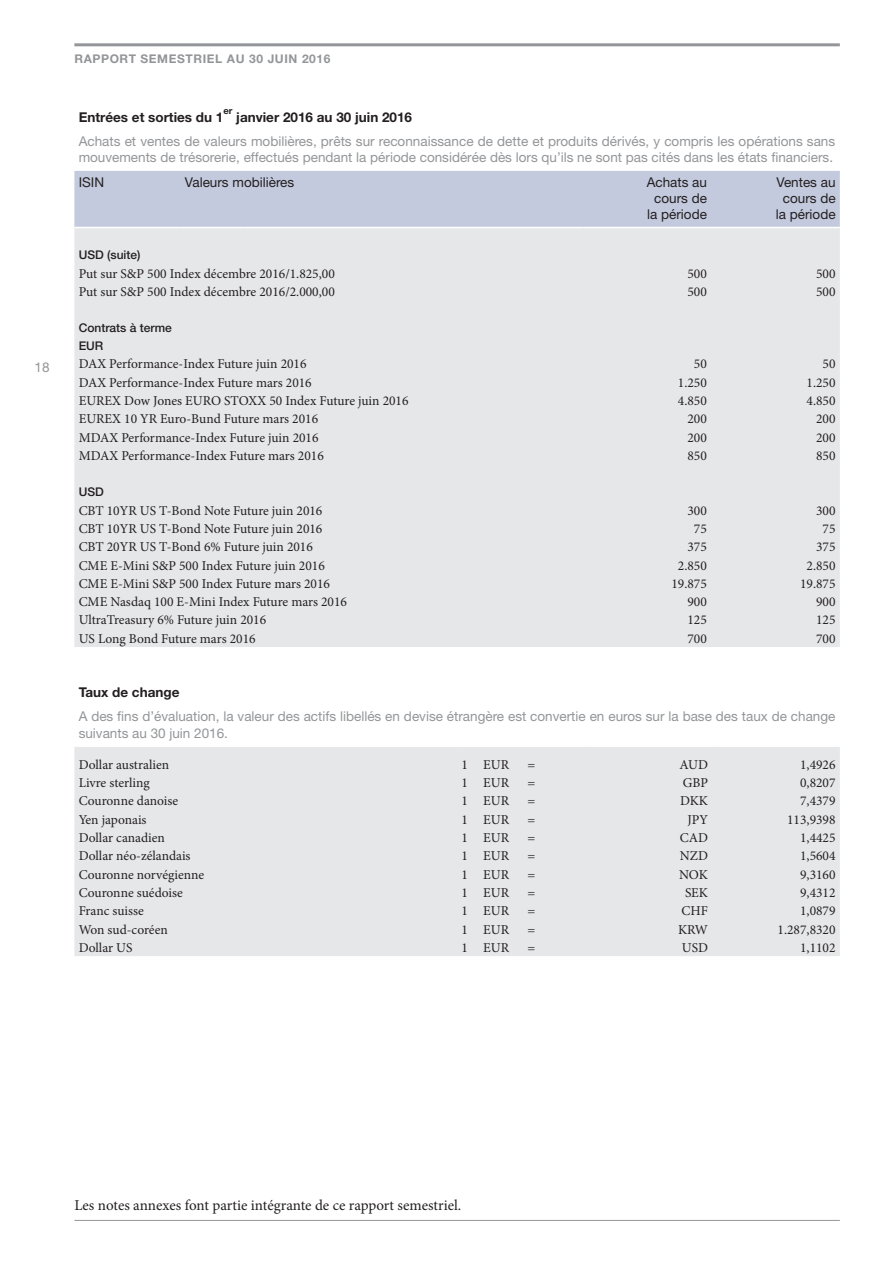
<style>
.page{position:relative;width:893px;height:1263px;background:#fff}
.page>*{position:absolute;margin:0;border:0;box-sizing:border-box;transform-origin:0 0}
.t1{font:15px "Minion Pro";color:#231f20}
.t2{font:13.5px "Minion Pro";color:#231f20}
.Header_White_Anteilk{font:13.5px/16.2px "Helvetica Neue";color:#939598}
.Titre_Tableau_9pt_co{font:13.5px/16.2px "Helvetica Neue";color:#231f20;text-align:center}
.Header_White{font:700 13.5px "Helvetica Neue";color:#231f20}
.GrupEbene3_L_Fett{font:500 12px "Helvetica Neue";color:#231f20}
.t3{font:700 12px "Helvetica Neue";letter-spacing:.05em;color:#939598}
.Header_White-2{font:700 9.45px "Helvetica Neue";color:#231f20}
</style>
<div class="page">
<hr style="left:74px;top:1220px;width:766px;height:1px;background:#939598">
<hr style="left:74px;top:43px;width:766px;height:3px;background:#939598">
<div style="left:74px;top:171px;width:766px;height:56px;background:#c3cadd"></div>
<div style="left:74px;top:228px;width:766px;height:419px;background:#e6e7e9"></div>
<div style="left:74px;top:747px;width:766px;height:209px;background:#e6e7e9"></div>
<p class="Header_White_Anteilk" style="left:35px;top:359px;width:17px">18</p>
<p class="t3" style="left:74px;top:52px;width:258px">RAPPORT SEMESTRIEL AU 30 JUIN 2016</p>
<p class="Header_White-2" style="left:223px;top:105px;width:11px">er</p>
<p class="Header_White" style="left:79px;top:109px;width:146px">Entrées et sorties du 1</p>
<p class="Header_White" style="left:236px;top:109px;width:177px">janvier 2016 au 30 juin 2016</p>
<p class="Header_White_Anteilk" style="left:79px;top:133px;width:758px">Achats et ventes de valeurs mobilières, prêts sur reconnaissance de dette et produits dérivés, y compris les opérations sans mouvements de trésorerie, effectués pendant la période considérée dès lors qu’ils ne sont pas cités dans les états financiers.</p>
<p class="Titre_Tableau_9pt_co" style="left:79px;top:174px;width:27px">ISIN</p>
<p class="Titre_Tableau_9pt_co" style="left:185px;top:174px;width:111px">Valeurs mobilières</p>
<p class="Titre_Tableau_9pt_co" style="left:647px;top:174px;width:62px">Achats au cours de la période</p>
<p class="Titre_Tableau_9pt_co" style="left:776px;top:174px;width:61px">Ventes au cours de la période</p>
<p class="GrupEbene3_L_Fett" style="left:79px;top:248px;width:63px">USD (suite)</p>
<p class="t2" style="left:79px;top:264px;width:258px">Put sur S&amp;P 500 Index décembre 2016/1.825,00</p>
<p class="t2" style="left:687px;top:264px;width:21px">500</p>
<p class="t2" style="left:816px;top:264px;width:21px">500</p>
<p class="t2" style="left:79px;top:283px;width:258px">Put sur S&amp;P 500 Index décembre 2016/2.000,00</p>
<p class="t2" style="left:687px;top:283px;width:21px">500</p>
<p class="t2" style="left:816px;top:283px;width:21px">500</p>
<p class="GrupEbene3_L_Fett" style="left:79px;top:321px;width:95px">Contrats à terme</p>
<p class="GrupEbene3_L_Fett" style="left:79px;top:339px;width:26px">EUR</p>
<p class="t2" style="left:79px;top:355px;width:229px">DAX Performance-Index Future juin 2016</p>
<p class="t2" style="left:694px;top:355px;width:14px">50</p>
<p class="t2" style="left:823px;top:355px;width:14px">50</p>
<p class="t2" style="left:79px;top:373px;width:235px">DAX Performance-Index Future mars 2016</p>
<p class="t2" style="left:678px;top:373px;width:30px">1.250</p>
<p class="t2" style="left:807px;top:373px;width:30px">1.250</p>
<p class="t2" style="left:79px;top:392px;width:331px">EUREX Dow Jones EURO STOXX 50 Index Future juin 2016</p>
<p class="t2" style="left:678px;top:392px;width:30px">4.850</p>
<p class="t2" style="left:807px;top:392px;width:30px">4.850</p>
<p class="t2" style="left:79px;top:410px;width:241px">EUREX 10 YR Euro-Bund Future mars 2016</p>
<p class="t2" style="left:687px;top:410px;width:21px">200</p>
<p class="t2" style="left:816px;top:410px;width:21px">200</p>
<p class="t2" style="left:79px;top:428px;width:241px">MDAX Performance-Index Future juin 2016</p>
<p class="t2" style="left:687px;top:428px;width:21px">200</p>
<p class="t2" style="left:816px;top:428px;width:21px">200</p>
<p class="t2" style="left:79px;top:447px;width:247px">MDAX Performance-Index Future mars 2016</p>
<p class="t2" style="left:687px;top:447px;width:21px">850</p>
<p class="t2" style="left:816px;top:447px;width:21px">850</p>
<p class="GrupEbene3_L_Fett" style="left:79px;top:485px;width:27px">USD</p>
<p class="t2" style="left:79px;top:501px;width:245px">CBT 10YR US T-Bond Note Future juin 2016</p>
<p class="t2" style="left:687px;top:501px;width:21px">300</p>
<p class="t2" style="left:816px;top:501px;width:21px">300</p>
<p class="t2" style="left:79px;top:519px;width:245px">CBT 10YR US T-Bond Note Future juin 2016</p>
<p class="t2" style="left:694px;top:519px;width:14px">75</p>
<p class="t2" style="left:823px;top:519px;width:14px">75</p>
<p class="t2" style="left:79px;top:538px;width:236px">CBT 20YR US T-Bond 6% Future juin 2016</p>
<p class="t2" style="left:687px;top:538px;width:21px">375</p>
<p class="t2" style="left:816px;top:538px;width:21px">375</p>
<p class="t2" style="left:79px;top:556px;width:248px">CME E-Mini S&amp;P 500 Index Future juin 2016</p>
<p class="t2" style="left:678px;top:556px;width:30px">2.850</p>
<p class="t2" style="left:807px;top:556px;width:30px">2.850</p>
<p class="t2" style="left:79px;top:574px;width:253px">CME E-Mini S&amp;P 500 Index Future mars 2016</p>
<p class="t2" style="left:671px;top:574px;width:37px">19.875</p>
<p class="t2" style="left:800px;top:574px;width:37px">19.875</p>
<p class="t2" style="left:79px;top:593px;width:270px">CME Nasdaq 100 E-Mini Index Future mars 2016</p>
<p class="t2" style="left:687px;top:593px;width:21px">900</p>
<p class="t2" style="left:816px;top:593px;width:21px">900</p>
<p class="t2" style="left:79px;top:611px;width:189px">UltraTreasury 6% Future juin 2016</p>
<p class="t2" style="left:687px;top:611px;width:21px">125</p>
<p class="t2" style="left:816px;top:611px;width:21px">125</p>
<p class="t2" style="left:79px;top:629px;width:178px">US Long Bond Future mars 2016</p>
<p class="t2" style="left:687px;top:629px;width:21px">700</p>
<p class="t2" style="left:816px;top:629px;width:21px">700</p>
<p class="Header_White" style="left:79px;top:684px;width:102px">Taux de change</p>
<p class="Header_White_Anteilk" style="left:79px;top:708px;width:758px">A des fins d’évaluation, la valeur des actifs libellés en devise étrangère est convertie en euros sur la base des taux de change suivants au 30 juin 2016.</p>
<p class="t2" style="left:79px;top:755px;width:92px">Dollar australien</p>
<p class="t2" style="left:461px;top:755px;width:49px">1 EUR</p>
<p class="t2" style="left:528px;top:755px;width:9px">=</p>
<p class="t2" style="left:680px;top:755px;width:30px">AUD</p>
<p class="t2" style="left:800px;top:755px;width:37px">1,4926</p>
<p class="t2" style="left:79px;top:774px;width:73px">Livre sterling</p>
<p class="t2" style="left:461px;top:774px;width:49px">1 EUR</p>
<p class="t2" style="left:528px;top:774px;width:9px">=</p>
<p class="t2" style="left:683px;top:774px;width:27px">GBP</p>
<p class="t2" style="left:800px;top:774px;width:37px">0,8207</p>
<p class="t2" style="left:79px;top:792px;width:101px">Couronne danoise</p>
<p class="t2" style="left:461px;top:792px;width:49px">1 EUR</p>
<p class="t2" style="left:528px;top:792px;width:9px">=</p>
<p class="t2" style="left:680px;top:792px;width:29px">DKK</p>
<p class="t2" style="left:800px;top:792px;width:37px">7,4379</p>
<p class="t2" style="left:79px;top:810px;width:69px">Yen japonais</p>
<p class="t2" style="left:461px;top:810px;width:49px">1 EUR</p>
<p class="t2" style="left:528px;top:810px;width:9px">=</p>
<p class="t2" style="left:687px;top:810px;width:22px">JPY</p>
<p class="t2" style="left:787px;top:810px;width:50px">113,9398</p>
<p class="t2" style="left:79px;top:829px;width:88px">Dollar canadien</p>
<p class="t2" style="left:461px;top:829px;width:49px">1 EUR</p>
<p class="t2" style="left:528px;top:829px;width:9px">=</p>
<p class="t2" style="left:680px;top:829px;width:30px">CAD</p>
<p class="t2" style="left:800px;top:829px;width:37px">1,4425</p>
<p class="t2" style="left:79px;top:847px;width:113px">Dollar néo-zélandais</p>
<p class="t2" style="left:461px;top:847px;width:49px">1 EUR</p>
<p class="t2" style="left:528px;top:847px;width:9px">=</p>
<p class="t2" style="left:680px;top:847px;width:30px">NZD</p>
<p class="t2" style="left:800px;top:847px;width:37px">1,5604</p>
<p class="t2" style="left:79px;top:865px;width:127px">Couronne norvégienne</p>
<p class="t2" style="left:461px;top:865px;width:49px">1 EUR</p>
<p class="t2" style="left:528px;top:865px;width:9px">=</p>
<p class="t2" style="left:679px;top:865px;width:30px">NOK</p>
<p class="t2" style="left:800px;top:865px;width:37px">9,3160</p>
<p class="t2" style="left:79px;top:883px;width:106px">Couronne suédoise</p>
<p class="t2" style="left:461px;top:883px;width:49px">1 EUR</p>
<p class="t2" style="left:528px;top:883px;width:9px">=</p>
<p class="t2" style="left:685px;top:883px;width:24px">SEK</p>
<p class="t2" style="left:800px;top:883px;width:37px">9,4312</p>
<p class="t2" style="left:79px;top:902px;width:67px">Franc suisse</p>
<p class="t2" style="left:461px;top:902px;width:49px">1 EUR</p>
<p class="t2" style="left:528px;top:902px;width:9px">=</p>
<p class="t2" style="left:681px;top:902px;width:28px">CHF</p>
<p class="t2" style="left:800px;top:902px;width:37px">1,0879</p>
<p class="t2" style="left:79px;top:920px;width:91px">Won sud-coréen</p>
<p class="t2" style="left:461px;top:920px;width:49px">1 EUR</p>
<p class="t2" style="left:528px;top:920px;width:9px">=</p>
<p class="t2" style="left:678px;top:920px;width:31px">KRW</p>
<p class="t2" style="left:778px;top:920px;width:59px">1.287,8320</p>
<p class="t2" style="left:79px;top:938px;width:55px">Dollar US</p>
<p class="t2" style="left:461px;top:938px;width:49px">1 EUR</p>
<p class="t2" style="left:528px;top:938px;width:9px">=</p>
<p class="t2" style="left:682px;top:938px;width:28px">USD</p>
<p class="t2" style="left:800px;top:938px;width:37px">1,1102</p>
<p class="t1" style="left:74px;top:1195px;width:388px">Les notes annexes font partie intégrante de ce rapport semestriel.</p>
</div>
